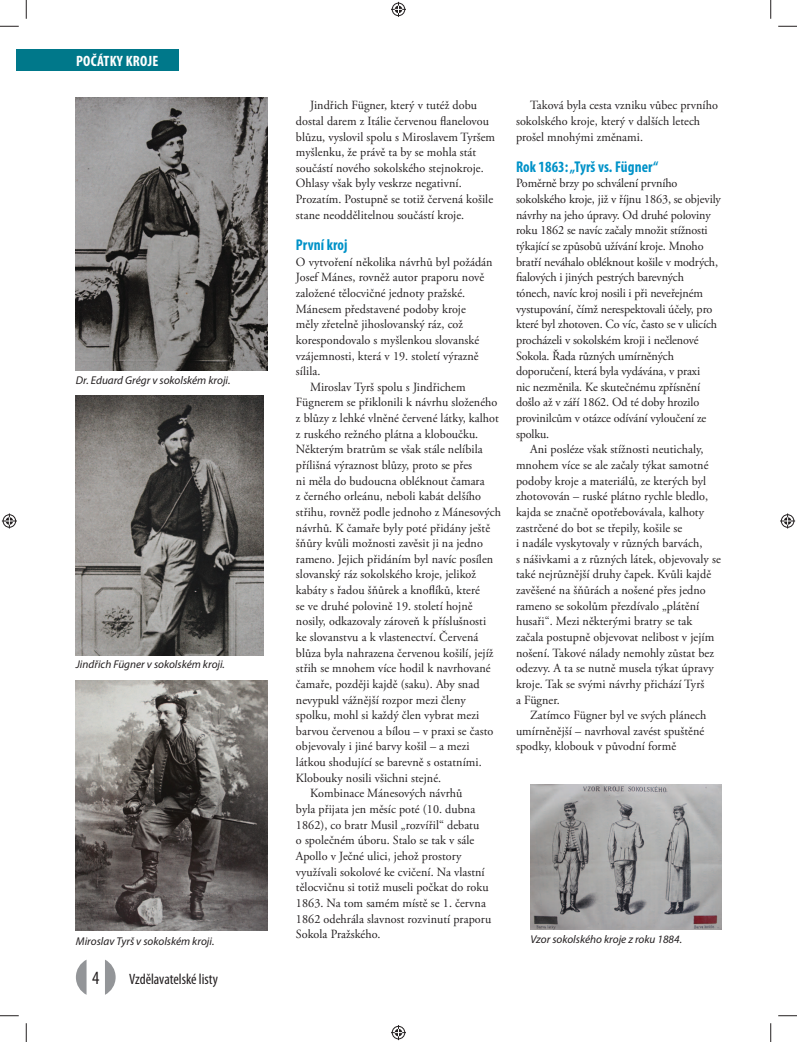
<style>
.page{position:relative;width:797px;height:1042px;background:#fff}
.page>*{position:absolute;margin:0;border:0;box-sizing:border-box;transform-origin:0 0}
.t1{font:condensed 18.75px "Myriad Pro";color:#231f20}
.t2{font:700 condensed 15.62px "Myriad Pro";letter-spacing:.005em;color:#0092c8}
.t3{font:condensed 15px "Myriad Pro";color:#231f20}
.t4{font:700 condensed 15px "Myriad Pro";letter-spacing:.02em;color:#fff}
.t5{font:12.5px/15.6px "Adobe Garamond Pro";letter-spacing:.005em;color:#231f20}
.t6{font:italic 11.25px "Myriad Pro";color:#231f20}
</style>
<div class="page">
<img style="left:76px;top:97px;width:191px;height:273px">
<img style="left:76px;top:680px;width:191px;height:249px">
<img style="left:76px;top:396px;width:187px;height:259px">
<img style="left:530px;top:784px;width:191px;height:144px">
<svg style="left:76px;top:959px;width:40px;height:35px"></svg>
<div style="left:16px;top:49px;width:162px;height:22px;background:#00788a"></div>
<svg style="left:0;top:25px;width:19px;height:2px"></svg>
<svg style="left:778px;top:25px;width:19px;height:2px"></svg>
<svg style="left:0;top:1015px;width:19px;height:1px"></svg>
<svg style="left:778px;top:1015px;width:19px;height:1px"></svg>
<svg style="left:25px;top:0;width:2px;height:19px"></svg>
<svg style="left:25px;top:1023px;width:2px;height:18px"></svg>
<svg style="left:770px;top:0;width:1px;height:19px"></svg>
<svg style="left:770px;top:1023px;width:1px;height:18px"></svg>
<svg style="left:391px;top:2px;width:15px;height:15px"></svg>
<svg style="left:391px;top:1025px;width:15px;height:14px"></svg>
<svg style="left:2px;top:513px;width:15px;height:15px"></svg>
<svg style="left:780px;top:513px;width:15px;height:15px"></svg>
<p class="t4" style="left:76px;top:56px;width:84px">POČÁTKY KROJE</p>
<p class="t6" style="left:76px;top:376px;width:156px">Dr. Eduard Grégr v sokolském kroji.</p>
<p class="t6" style="left:76px;top:660px;width:151px">Jindřich Fügner v sokolském kroji.</p>
<p class="t6" style="left:76px;top:936px;width:140px">Miroslav Tyrš v sokolském kroji.</p>
<h1 class="t1" style="left:92px;top:970px;width:9px">4</h1>
<p class="t3" style="left:129px;top:973px;width:90px">Vzdělavatelské listy</p>
<p class="t5" style="left:296px;top:100px;width:201px;text-indent:14px">Jindřich Fügner, který v tutéž dobu dostal darem z Itálie červenou flanelovou blůzu, vyslovil spolu s Miroslavem Tyršem myšlenku, že právě ta by se mohla stát součástí nového sokolského stejnokroje.<br>Ohlasy však byly veskrze negativní.<br>Prozatím. Postupně se totiž červená košile stane neoddělitelnou součástí kroje.</p>
<p class="t2" style="left:296px;top:239px;width:53px">První kroj</p>
<p class="t5" style="left:296px;top:256px;width:198px">O vytvoření několika návrhů byl požádán</p>
<p class="t5" style="left:296px;top:272px;width:190px">Josef Mánes, rovněž autor praporu nově</p>
<p class="t5" style="left:296px;top:288px;width:171px">založené tělocvičné jednoty pražské.</p>
<p class="t5" style="left:296px;top:303px;width:171px">Mánesem představené podoby kroje</p>
<p class="t5" style="left:296px;top:319px;width:169px">měly zřetelně jihoslovanský ráz, což</p>
<p class="t5" style="left:296px;top:334px;width:185px">korespondovalo s myšlenkou slovanské</p>
<p class="t5" style="left:296px;top:350px;width:184px">vzájemnosti, která v 19. století výrazně</p>
<p class="t5" style="left:296px;top:366px;width:26px">sílila.</p>
<p class="t5" style="left:310px;top:381px;width:157px">Miroslav Tyrš spolu s Jindřichem</p>
<p class="t5" style="left:296px;top:397px;width:203px">Fügnerem se přiklonili k návrhu složeného</p>
<p class="t5" style="left:296px;top:413px;width:204px">z blůzy z lehké vlněné červené látky, kalhot</p>
<p class="t5" style="left:296px;top:428px;width:184px">z ruského režného plátna a kloboučku.</p>
<p class="t5" style="left:296px;top:444px;width:188px">Některým bratrům se však stále nelíbila</p>
<p class="t5" style="left:296px;top:459px;width:178px">přílišná výraznost blůzy, proto se přes</p>
<p class="t5" style="left:296px;top:475px;width:190px">ni měla do budoucna obléknout čamara</p>
<p class="t5" style="left:296px;top:491px;width:186px">z černého orleánu, neboli kabát delšího</p>
<p class="t5" style="left:296px;top:506px;width:206px">střihu, rovněž podle jednoho z Mánesových</p>
<p class="t5" style="left:296px;top:522px;width:196px">návrhů. K čamaře byly poté přidány ještě</p>
<p class="t5" style="left:296px;top:538px;width:188px">šňůry kvůli možnosti zavěsit ji na jedno</p>
<p class="t5" style="left:296px;top:553px;width:199px">rameno. Jejich přidáním byl navíc posílen</p>
<p class="t5" style="left:296px;top:569px;width:182px">slovanský ráz sokolského kroje, jelikož</p>
<p class="t5" style="left:296px;top:584px;width:185px">kabáty s řadou šňůrek a knoflíků, které</p>
<p class="t5" style="left:296px;top:600px;width:178px">se ve druhé polovině 19. století hojně</p>
<p class="t5" style="left:296px;top:616px;width:192px">nosily, odkazovaly zároveň k příslušnosti</p>
<p class="t5" style="left:296px;top:631px;width:184px">ke slovanstvu a k vlastenectví. Červená</p>
<p class="t5" style="left:296px;top:647px;width:199px">blůza byla nahrazena červenou košilí, jejíž</p>
<p class="t5" style="left:296px;top:663px;width:196px">střih se mnohem více hodil k navrhované</p>
<p class="t5" style="left:296px;top:678px;width:185px">čamaře, později kajdě (saku). Aby snad</p>
<p class="t5" style="left:296px;top:694px;width:171px">nevypukl vážnější rozpor mezi členy</p>
<p class="t5" style="left:296px;top:709px;width:185px">spolku, mohl si každý člen vybrat mezi</p>
<p class="t5" style="left:296px;top:725px;width:199px">barvou červenou a bílou – v praxi se často</p>
<p class="t5" style="left:296px;top:741px;width:175px">objevovaly i jiné barvy košil – a mezi</p>
<p class="t5" style="left:296px;top:756px;width:187px">látkou shodující se barevně s ostatními.</p>
<p class="t5" style="left:296px;top:772px;width:147px">Klobouky nosili všichni stejné.</p>
<p class="t5" style="left:310px;top:788px;width:154px">Kombinace Mánesových návrhů</p>
<p class="t5" style="left:296px;top:803px;width:181px">byla přijata jen měsíc poté (10. dubna</p>
<p class="t5" style="left:296px;top:819px;width:185px">1862), co bratr Musil „rozvířil“ debatu</p>
<p class="t5" style="left:296px;top:834px;width:180px">o společném úboru. Stalo se tak v sále</p>
<p class="t5" style="left:296px;top:850px;width:167px">Apollo v Ječné ulici, jehož prostory</p>
<p class="t5" style="left:296px;top:866px;width:190px">využívali sokolové ke cvičení. Na vlastní</p>
<p class="t5" style="left:296px;top:881px;width:194px">tělocvičnu si totiž museli počkat do roku</p>
<p class="t5" style="left:296px;top:897px;width:191px">1863. Na tom samém místě se 1. června</p>
<p class="t5" style="left:296px;top:913px;width:197px">1862 odehrála slavnost rozvinutí praporu</p>
<p class="t5" style="left:296px;top:928px;width:86px">Sokola Pražského.</p>
<p class="t5" style="left:516px;top:100px;width:203px;text-indent:14px">Taková byla cesta vzniku vůbec prvního sokolského kroje, který v dalších letech prošel mnohými změnami.</p>
<p class="t2" style="left:516px;top:161px;width:144px">Rok 1863: „Tyrš vs. Fügner“</p>
<p class="t5" style="left:516px;top:178px;width:206px">Poměrně brzy po schválení prvního sokolského kroje, již v říjnu 1863, se objevily návrhy na jeho úpravy. Od druhé poloviny roku 1862 se navíc začaly množit stížnosti týkající se způsobů užívání kroje. Mnoho bratří neváhalo obléknout košile v modrých, fialových i jiných pestrých barevných tónech, navíc kroj nosili i při neveřejném vystupování, čímž nerespektovali účely, pro které byl zhotoven. Co víc, často se v ulicích procházeli v sokolském kroji i nečlenové Sokola. Řada různých umírněných doporučení, která byla vydávána, v praxi<br>nic nezměnila. Ke skutečnému zpřísnění došlo až v září 1862. Od té doby hrozilo provinilcům v otázce odívání vyloučení ze spolku.</p>
<p class="t5" style="left:516px;top:444px;width:206px;text-indent:14px">Ani posléze však stížnosti neutichaly, mnohem více se ale začaly týkat samotné podoby kroje a materiálů, ze kterých byl zhotovován – ruské plátno rychle bledlo, kajda se značně opotřebovávala, kalhoty zastrčené do bot se třepily, košile se<br>i nadále vyskytovaly v různých barvách,<br>s nášivkami a z různých látek, objevovaly se také nejrůznější druhy čapek. Kvůli kajdě zavěšené na šňůrách a nošené přes jedno rameno se sokolům přezdívalo „plátění husaři“. Mezi některými bratry se tak začala postupně objevovat nelibost v jejím nošení. Takové nálady nemohly zůstat bez odezvy. A ta se nutně musela týkat úpravy kroje. Tak se svými návrhy přichází Tyrš<br>a Fügner.</p>
<p class="t5" style="left:516px;top:709px;width:192px;text-indent:14px">Zatímco Fügner byl ve svých plánech umírněnější – navrhoval zavést spuštěné spodky, klobouk v původní formě</p>
<p class="t6" style="left:530px;top:934px;width:153px">Vzor sokolského kroje z roku 1884.</p>
</div>
